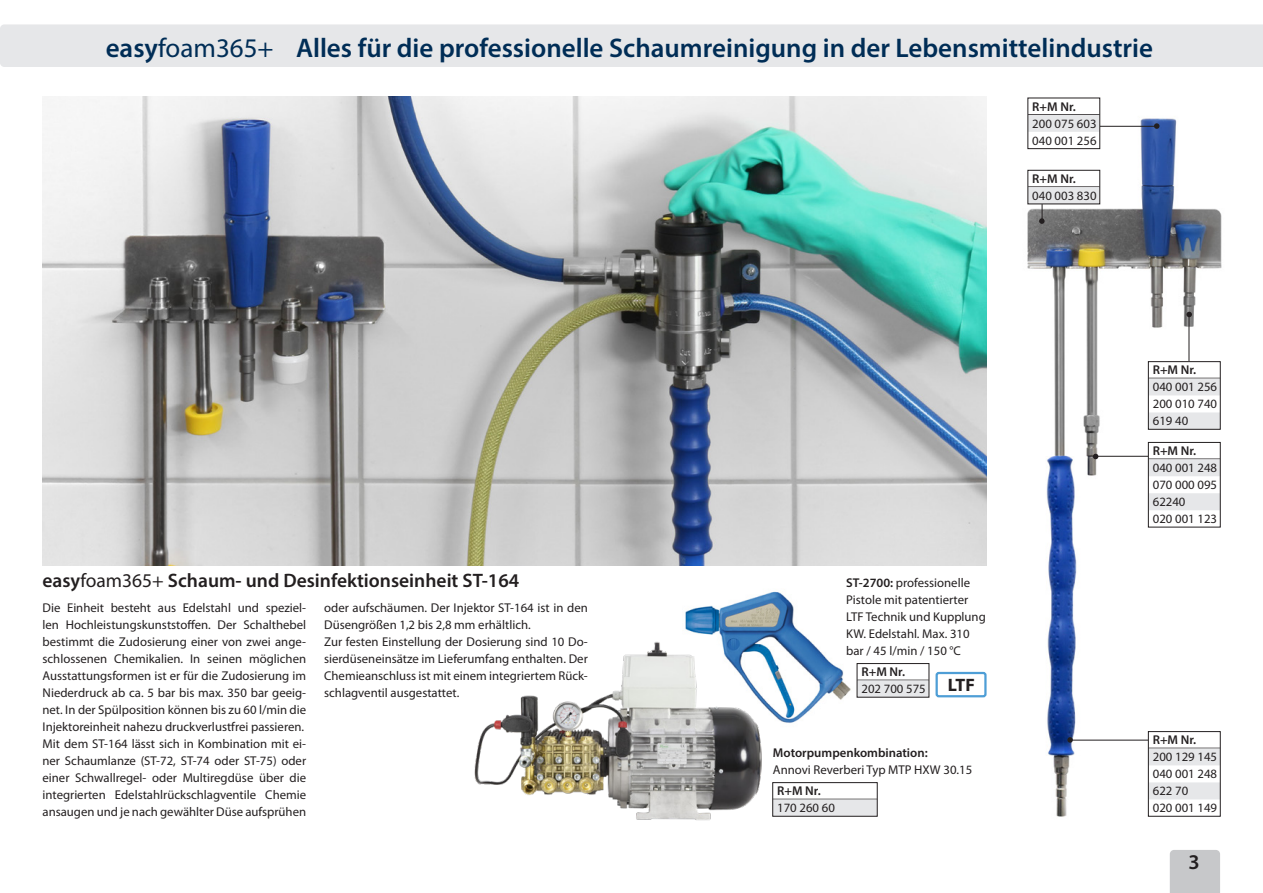
<style>
.page{position:relative;width:1263px;height:893px;background:#fff}
.page>*{position:absolute;margin:0;border:0;box-sizing:border-box;transform-origin:0 0}
.t1{font:600 27px "Myriad Pro";color:#002d56}
.t2{font:600 21px "Myriad Pro";color:#231f20}
._2014_AT_-_Master_-_9{font:600 19.5px "Myriad Pro";color:#231f20}
._2014_-_LFT_-_12{font:700 18px "Myriad Pro";color:#231f20}
._2014_AT_-_Master{font:12.75px/17px "Myriad Pro";color:#231f20;text-align:justify}
.T_master_b{font:12.75px "Myriad Pro";color:#231f20}
.T_master_c{font:12.75px "Myriad Pro";color:#231f20}
.T_master_a{font:600 12.75px "Myriad Pro";letter-spacing:.005em;color:#231f20}
.s1{font-weight:400}
.s2{font-weight:600}
</style>
<div class="page">
<div style="left:1170px;top:850px;width:50px;height:43px;background:#c7c8ca"></div>
<div style="left:0;top:24px;width:1263px;height:43px;background:#e6e7e9"></div>
<img style="left:685px;top:591px;width:191px;height:174px">
<img style="left:1027px;top:110px;width:195px;height:707px">
<img style="left:474px;top:638px;width:287px;height:183px">
<img style="left:43px;top:96px;width:943px;height:470px">
<div style="left:773px;top:799px;width:104px;height:17px;background:#e6e7e9"></div>
<div style="left:772px;top:782px;width:105px;height:34px;border:1px solid #231f20"></div>
<hr style="left:1098px;top:456px;width:53px;height:1px;background:#231f20">
<svg style="left:1093px;top:454px;width:5px;height:5px"></svg>
<hr style="left:1088px;top:126px;width:67px;height:1px;background:#231f20">
<svg style="left:1154px;top:123px;width:5px;height:6px"></svg>
<svg style="left:1039px;top:204px;width:5px;height:20px"></svg>
<hr style="left:1189px;top:317px;width:1px;height:111px;background:#231f20">
<svg style="left:1186px;top:312px;width:6px;height:5px"></svg>
<div style="left:857px;top:663px;width:72px;height:34px;background:#fff"></div>
<div style="left:857px;top:680px;width:72px;height:17px;background:#e6e7e9"></div>
<div style="left:857px;top:663px;width:72px;height:34px;border:1px solid #231f20"></div>
<hr style="left:1072px;top:740px;width:80px;height:1px;background:#231f20">
<svg style="left:1067px;top:737px;width:6px;height:6px"></svg>
<div style="left:1148px;top:732px;width:72px;height:84px;background:#fff"></div>
<div style="left:1148px;top:748px;width:72px;height:17px;background:#e6e7e9"></div>
<div style="left:1148px;top:782px;width:72px;height:17px;background:#e6e7e9"></div>
<div style="left:1148px;top:731px;width:72px;height:85px;border:1px solid #231f20"></div>
<div style="left:1148px;top:442px;width:72px;height:85px;background:#fff"></div>
<div style="left:1148px;top:459px;width:72px;height:17px;background:#e6e7e9"></div>
<div style="left:1148px;top:493px;width:72px;height:17px;background:#e6e7e9"></div>
<div style="left:1148px;top:442px;width:72px;height:85px;border:1px solid #231f20"></div>
<div style="left:1028px;top:98px;width:72px;height:51px;background:#fff"></div>
<hr style="left:1028px;top:114px;width:71px;height:1px;background:#231f20">
<div style="left:1028px;top:115px;width:71px;height:17px;background:#e6e7e9"></div>
<div style="left:1028px;top:98px;width:72px;height:51px;border:1px solid #231f20"></div>
<div style="left:1028px;top:170px;width:72px;height:34px;background:#fff"></div>
<div style="left:1028px;top:187px;width:71px;height:17px;background:#e6e7e9"></div>
<div style="left:1028px;top:170px;width:72px;height:34px;border:1px solid #231f20"></div>
<div style="left:1148px;top:362px;width:72px;height:67px;background:#fff"></div>
<div style="left:1148px;top:378px;width:72px;height:17px;background:#e6e7e9"></div>
<div style="left:1148px;top:412px;width:72px;height:17px;background:#e6e7e9"></div>
<div style="left:1148px;top:361px;width:72px;height:68px;border:1px solid #231f20"></div>
<div style="left:935px;top:672px;width:51px;height:25px;border:2px solid #4e9ed6;border-radius:2px"></div>
<h1 class="t1" style="left:106px;top:31px;width:1049px">easy<span class="s1">foam365+</span> Alles für die professionelle Schaumreinigung in der Lebensmittelindustrie</h1>
<p class="_2014_AT_-_Master_-_9" style="left:43px;top:568px;width:478px">easy<span class="s1">foam365+</span> Schaum- und Desinfektionseinheit ST-164</p>
<p class="_2014_AT_-_Master" style="left:43px;top:600px;width:265px">Die Einheit besteht aus Edelstahl und speziel&shy;len Hochleistungskunststoffen. Der Schalthebel bestimmt die Zudosierung einer von zwei ange&shy;schlossenen Chemikalien. In seinen möglichen Ausstattungsformen ist er für die Zudosierung im Niederdruck ab ca. 5 bar bis max. 350 bar geeig&shy;net. In der Spülposition können bis zu 60 l/min die Injektoreinheit nahezu druckverlustfrei passieren.</p>
<p class="_2014_AT_-_Master" style="left:43px;top:736px;width:265px">Mit dem ST-164 lässt sich in Kombination mit ei&shy;ner Schaumlanze (ST-72, ST-74 oder ST-75) oder einer Schwallregel- oder Multiregdüse über die integrierten Edelstahlrückschlagventile Chemie ansaugen und je nach gewählter Düse aufsprühen</p>
<p class="_2014_AT_-_Master" style="left:324px;top:600px;width:265px">oder aufschäumen. Der Injektor ST-164 ist in den<br>Düsengrößen 1,2 bis 2,8 mm erhältlich.</p>
<p class="_2014_AT_-_Master" style="left:324px;top:634px;width:265px">Zur festen Einstellung der Dosierung sind 10 Do&shy;sierdüseneinsätze im Lieferumfang enthalten. Der Chemieanschluss ist mit einem integriertem Rück&shy;schlagventil ausgestattet.</p>
<p class="T_master_a" style="left:1032px;top:98px;width:45px">R+M Nr.</p>
<p class="T_master_b" style="left:1032px;top:116px;width:66px">200 075 603</p>
<p class="T_master_c" style="left:1032px;top:133px;width:66px">040 001 256</p>
<p class="T_master_a" style="left:1032px;top:170px;width:45px">R+M Nr.</p>
<p class="T_master_b" style="left:1032px;top:189px;width:66px">040 003 830</p>
<p class="_2014_AT_-_Master" style="left:846px;top:574px;width:141px;text-align:left"><span class="s2">ST-2700:</span> professionelle<br>Pistole mit patentierter<br>LTF Technik und Kupplung<br>KW. Edelstahl. Max. 310 bar / 45 l/min / 150 °C</p>
<p class="T_master_a" style="left:861px;top:664px;width:45px">R+M Nr.</p>
<p class="T_master_b" style="left:861px;top:682px;width:66px">202 700 575</p>
<p class="_2014_-_LFT_-_12" style="left:948px;top:673px;width:29px">LTF</p>
<p class="_2014_AT_-_Master" style="left:773px;top:744px;width:201px"><span class="s2">Motorpumpenkombination:<br></span>Annovi Reverberi Typ MTP HXW 30.15</p>
<p class="T_master_a" style="left:777px;top:783px;width:45px">R+M Nr.</p>
<p class="T_master_b" style="left:777px;top:801px;width:59px">170 260 60</p>
<p class="T_master_a" style="left:1153px;top:362px;width:45px">R+M Nr.</p>
<p class="T_master_b" style="left:1153px;top:380px;width:66px">040 001 256</p>
<p class="T_master_c" style="left:1153px;top:397px;width:66px">200 010 740</p>
<p class="T_master_b" style="left:1153px;top:414px;width:37px">619 40</p>
<p class="T_master_a" style="left:1153px;top:443px;width:45px">R+M Nr.</p>
<p class="T_master_b" style="left:1153px;top:461px;width:66px">040 001 248</p>
<p class="T_master_c" style="left:1153px;top:478px;width:66px">070 000 095</p>
<p class="T_master_b" style="left:1153px;top:495px;width:34px">62240</p>
<p class="T_master_c" style="left:1153px;top:512px;width:66px">020 001 123</p>
<p class="T_master_a" style="left:1153px;top:732px;width:45px">R+M Nr.</p>
<p class="T_master_b" style="left:1153px;top:750px;width:66px">200 129 145</p>
<p class="T_master_c" style="left:1153px;top:767px;width:66px">040 001 248</p>
<p class="T_master_b" style="left:1153px;top:784px;width:37px">622 70</p>
<p class="T_master_c" style="left:1153px;top:801px;width:66px">020 001 149</p>
<h2 class="t2" style="left:1188px;top:848px;width:13px">3</h2>
</div>
